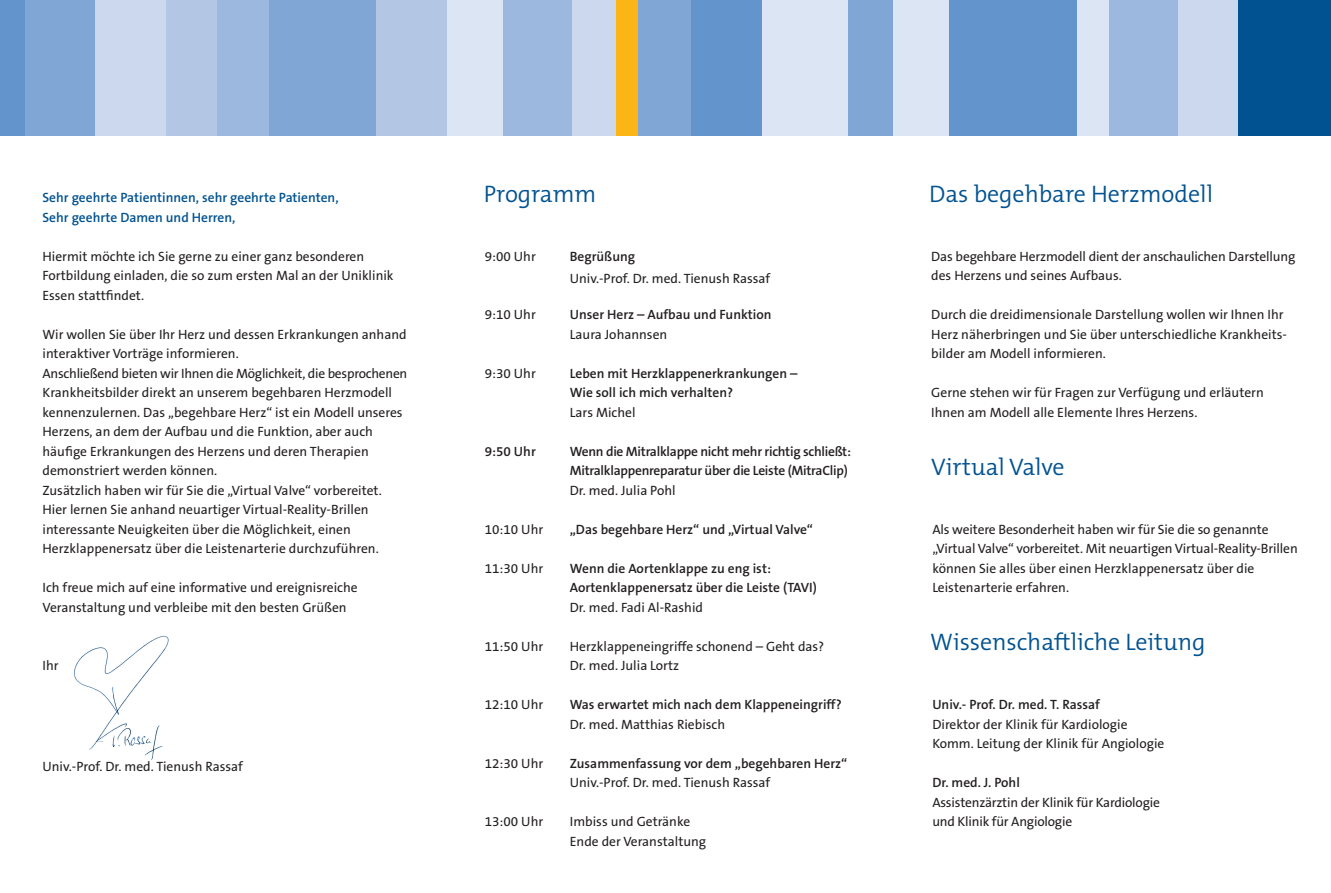
<style>
.page{position:relative;width:1331px;height:893px;background:#fff}
.page>*{position:absolute;margin:0;border:0;box-sizing:border-box;transform-origin:0 0}
.Flyer_DIN_lang_Headl{font:300 24px "The Mix B4";color:#015290}
.Flyer_DIN_lang_text{font:13.5px/19.5px "The Sans B5 Plain";color:#231f20}
.Flyer_DIN_lang_text-2{font:600 13.5px "The Sans B6";color:#231f20}
.Flyer_DIN_lang_text-3{font:600 13.5px/19.5px "The Sans B6";letter-spacing:-.02em;color:#231f20}
.Flyer_DIN_lang_text-4{font:600 13.5px "The Sans B6";color:#015290}
.s1{font-family:"The Sans B5 Plain";font-weight:400}
</style>
<div class="page">
<div style="left:1237px;top:0;width:94px;height:136px;background:#015290"></div>
<div style="left:880px;top:0;width:70px;height:136px;background:#dbe5f3"></div>
<div style="left:950px;top:0;width:127px;height:136px;background:#6395cc"></div>
<div style="left:1178px;top:0;width:59px;height:136px;background:#cbd8ed"></div>
<div style="left:1108px;top:0;width:70px;height:136px;background:#9db8de"></div>
<div style="left:1077px;top:0;width:32px;height:136px;background:#dbe5f3"></div>
<div style="left:434px;top:0;width:69px;height:136px;background:#dbe5f3"></div>
<div style="left:503px;top:0;width:70px;height:136px;background:#9db8de"></div>
<div style="left:573px;top:0;width:43px;height:136px;background:#cbd8ed"></div>
<div style="left:638px;top:0;width:53px;height:136px;background:#7fa6d4"></div>
<div style="left:691px;top:0;width:75px;height:136px;background:#6395cc"></div>
<div style="left:762px;top:0;width:86px;height:136px;background:#dbe5f3"></div>
<div style="left:616px;top:0;width:22px;height:136px;background:#fbb515"></div>
<div style="left:848px;top:0;width:45px;height:136px;background:#7fa6d4"></div>
<div style="left:376px;top:0;width:70px;height:136px;background:#b3c7e5"></div>
<div style="left:269px;top:0;width:107px;height:136px;background:#7fa6d4"></div>
<div style="left:217px;top:0;width:52px;height:136px;background:#9db8de"></div>
<div style="left:165px;top:0;width:52px;height:136px;background:#b3c7e5"></div>
<div style="left:95px;top:0;width:70px;height:136px;background:#cbd8ed"></div>
<div style="left:25px;top:0;width:70px;height:136px;background:#7fa6d4"></div>
<div style="left:0;top:0;width:25px;height:136px;background:#6395cc"></div>
<img style="left:74px;top:636px;width:95px;height:124px">
<p class="Flyer_DIN_lang_text-4" style="left:43px;top:191px;width:298px">Sehr geehrte Patientinnen, sehr geehrte Patienten,</p>
<p class="Flyer_DIN_lang_text-4" style="left:43px;top:210px;width:194px">Sehr geehrte Damen und Herren,</p>
<p class="Flyer_DIN_lang_text" style="left:43px;top:247px;width:353px">Hiermit möchte ich Sie gerne zu einer ganz besonderen<br>Fortbildung einladen, die so zum ersten Mal an der Uniklinik<br>Essen stattfindet.</p>
<p class="Flyer_DIN_lang_text" style="left:43px;top:325px;width:366px">Wir wollen Sie über Ihr Herz und dessen Erkrankungen anhand interaktiver Vorträge informieren.</p>
<p class="Flyer_DIN_lang_text" style="left:43px;top:364px;width:366px">Anschließend bieten wir Ihnen die Möglichkeit, die besprochenen Krankheitsbilder direkt an unserem begehbaren Herzmodell kennenzulernen. Das „begehbare Herz“ ist ein Modell unseres Herzens, an dem der Aufbau und die Funktion, aber auch häufige Erkrankungen des Herzens und deren Therapien demonstriert werden können.</p>
<p class="Flyer_DIN_lang_text" style="left:43px;top:481px;width:341px">Zusätzlich haben wir für Sie die „Virtual Valve“ vorbereitet.<br>Hier lernen Sie anhand neuartiger Virtual-Reality-Brillen interessante Neuigkeiten über die Möglichkeit, einen</p>
<p class="Flyer_DIN_lang_text" style="left:43px;top:540px;width:338px">Herzklappenersatz über die Leistenarterie durchzuführen.</p>
<p class="Flyer_DIN_lang_text" style="left:43px;top:579px;width:317px">Ich freue mich auf eine informative und ereignisreiche<br>Veranstaltung und verbleibe mit den besten Grüßen</p>
<p class="Flyer_DIN_lang_text" style="left:43px;top:657px;width:18px">Ihr</p>
<p class="Flyer_DIN_lang_text" style="left:43px;top:757px;width:202px">Univ.-Prof. Dr. med. Tienush Rassaf</p>
<p class="Flyer_DIN_lang_Headl" style="left:484px;top:181px;width:114px">Programm</p>
<p class="Flyer_DIN_lang_Headl" style="left:929px;top:181px;width:285px">Das begehbare Herzmodell</p>
<p class="Flyer_DIN_lang_text" style="left:485px;top:247px;width:53px">9:00 Uhr</p>
<p class="Flyer_DIN_lang_text-2" style="left:570px;top:249px;width:67px">Begrüßung</p>
<p class="Flyer_DIN_lang_text" style="left:570px;top:270px;width:202px">Univ.-Prof. Dr. med. Tienush Rassaf</p>
<p class="Flyer_DIN_lang_text" style="left:485px;top:306px;width:53px">9:10 Uhr</p>
<p class="Flyer_DIN_lang_text-2" style="left:570px;top:308px;width:203px">Unser Herz – Aufbau und Funktion</p>
<p class="Flyer_DIN_lang_text" style="left:570px;top:325px;width:99px">Laura Johannsen</p>
<p class="Flyer_DIN_lang_text" style="left:485px;top:364px;width:53px">9:30 Uhr</p>
<p class="Flyer_DIN_lang_text-2" style="left:570px;top:366px;width:229px">Leben mit Herzklappenerkrankungen –</p>
<p class="Flyer_DIN_lang_text-2" style="left:570px;top:386px;width:165px">Wie soll ich mich verhalten?</p>
<p class="Flyer_DIN_lang_text" style="left:570px;top:403px;width:67px">Lars Michel</p>
<p class="Flyer_DIN_lang_text-2" style="left:485px;top:444px;width:53px">9:50 Uhr</p>
<p class="Flyer_DIN_lang_text-3" style="left:570px;top:442px;width:283px">Wenn die Mitralklappe nicht mehr richtig schließt:<br>Mitralklappenreparatur über die Leiste (MitraClip)<br><span class="s1">Dr. med. Julia Pohl</span></p>
<p class="Flyer_DIN_lang_text" style="left:485px;top:520px;width:60px">10:10 Uhr</p>
<p class="Flyer_DIN_lang_text-2" style="left:570px;top:522px;width:245px">„Das begehbare Herz“ und „Virtual Valve“</p>
<p class="Flyer_DIN_lang_text" style="left:485px;top:559px;width:60px">11:30 Uhr</p>
<p class="Flyer_DIN_lang_text-2" style="left:570px;top:561px;width:203px">Wenn die Aortenklappe zu eng ist:</p>
<p class="Flyer_DIN_lang_text-2" style="left:570px;top:581px;width:249px">Aortenklappenersatz über die Leiste (TAVI)</p>
<p class="Flyer_DIN_lang_text" style="left:570px;top:598px;width:135px">Dr. med. Fadi Al-Rashid</p>
<p class="Flyer_DIN_lang_text" style="left:485px;top:637px;width:60px">11:50 Uhr</p>
<p class="Flyer_DIN_lang_text" style="left:570px;top:637px;width:256px">Herzklappeneingriffe schonend – Geht das?</p>
<p class="Flyer_DIN_lang_text" style="left:570px;top:657px;width:111px">Dr. med. Julia Lortz</p>
<p class="Flyer_DIN_lang_text" style="left:485px;top:696px;width:60px">12:10 Uhr</p>
<p class="Flyer_DIN_lang_text-2" style="left:570px;top:698px;width:274px">Was erwartet mich nach dem Klappeneingriff?</p>
<p class="Flyer_DIN_lang_text" style="left:570px;top:715px;width:157px">Dr. med. Matthias Riebisch</p>
<p class="Flyer_DIN_lang_text" style="left:485px;top:754px;width:60px">12:30 Uhr</p>
<p class="Flyer_DIN_lang_text-2" style="left:570px;top:756px;width:279px">Zusammenfassung vor dem „begehbaren Herz“</p>
<p class="Flyer_DIN_lang_text" style="left:570px;top:774px;width:202px">Univ.-Prof. Dr. med. Tienush Rassaf</p>
<p class="Flyer_DIN_lang_text" style="left:485px;top:813px;width:60px">13:00 Uhr</p>
<p class="Flyer_DIN_lang_text" style="left:570px;top:813px;width:122px">Imbiss und Getränke</p>
<p class="Flyer_DIN_lang_text" style="left:570px;top:832px;width:138px">Ende der Veranstaltung</p>
<p class="Flyer_DIN_lang_text" style="left:931px;top:247px;width:366px">Das begehbare Herzmodell dient der anschaulichen Darstellung des Herzens und seines Aufbaus.</p>
<p class="Flyer_DIN_lang_text" style="left:931px;top:306px;width:357px">Durch die dreidimensionale Darstellung wollen wir Ihnen Ihr<br>Herz näherbringen und Sie über unterschiedliche Krankheits&shy;bilder am Modell informieren.</p>
<p class="Flyer_DIN_lang_text" style="left:931px;top:384px;width:334px">Gerne stehen wir für Fragen zur Verfügung und erläutern<br>Ihnen am Modell alle Elemente Ihres Herzens.</p>
<p class="Flyer_DIN_lang_Headl" style="left:931px;top:454px;width:135px">Virtual Valve</p>
<p class="Flyer_DIN_lang_text" style="left:932px;top:520px;width:367px">Als weitere Besonderheit haben wir für Sie die so genannte „Virtual Valve“ vorbereitet. Mit neuartigen Virtual-Reality-Brillen können Sie alles über einen Herzklappenersatz über die Leistenarterie erfahren.</p>
<p class="Flyer_DIN_lang_Headl" style="left:930px;top:630px;width:277px">Wissenschaftliche Leitung</p>
<p class="Flyer_DIN_lang_text-2" style="left:932px;top:698px;width:169px">Univ.- Prof. Dr. med. T. Rassaf</p>
<p class="Flyer_DIN_lang_text" style="left:932px;top:715px;width:197px">Direktor der Klinik für Kardiologie</p>
<p class="Flyer_DIN_lang_text" style="left:932px;top:735px;width:234px">Komm. Leitung der Klinik für Angiologie</p>
<p class="Flyer_DIN_lang_text-2" style="left:932px;top:776px;width:89px">Dr. med. J. Pohl</p>
<p class="Flyer_DIN_lang_text" style="left:932px;top:793px;width:229px">Assistenzärztin der Klinik für Kardiologie</p>
<p class="Flyer_DIN_lang_text" style="left:932px;top:813px;width:141px">und Klinik für Angiologie</p>
</div>
